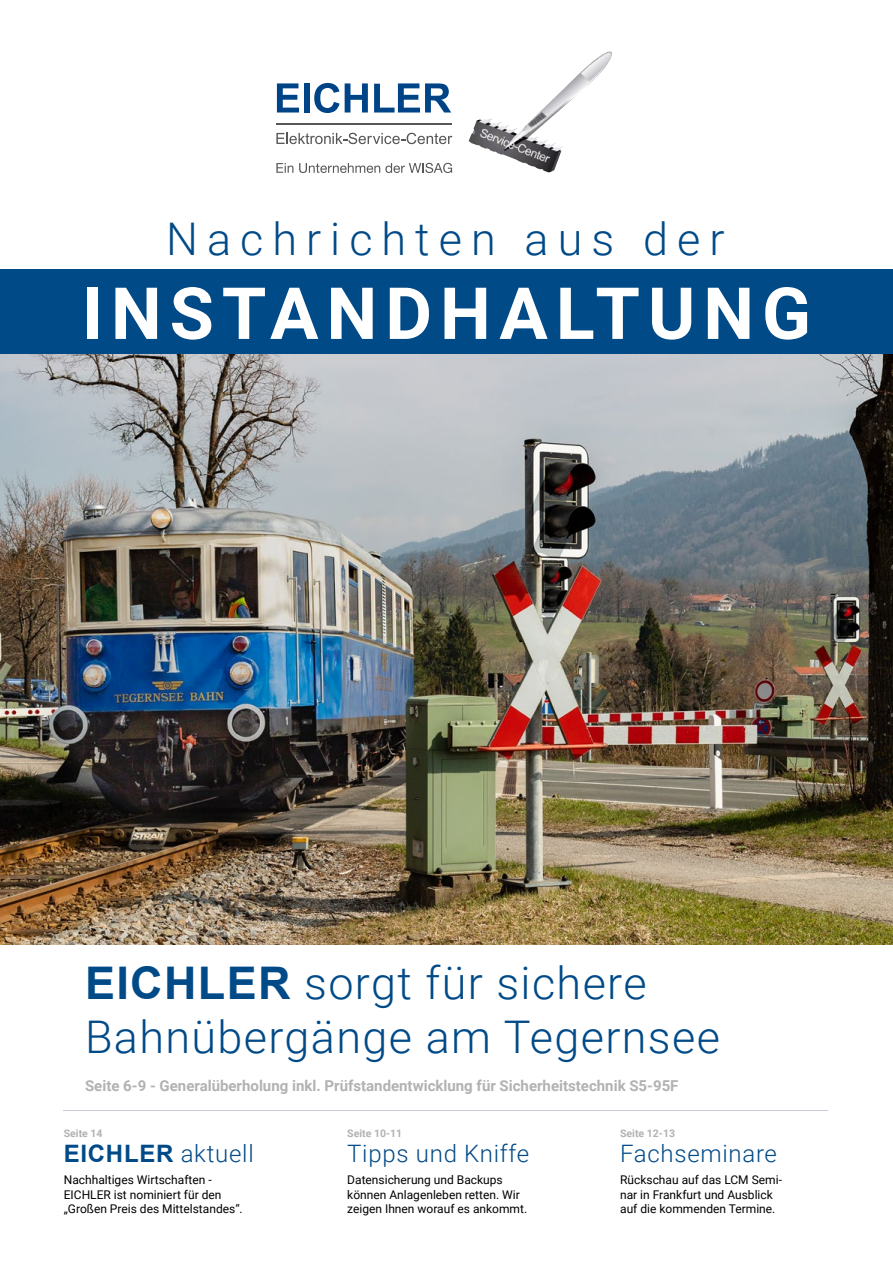
<style>
.page{position:relative;width:893px;height:1263px;background:#fff}
.page>*{position:absolute;margin:0;border:0;box-sizing:border-box;transform-origin:0 0}
.t1{font:700 72px "Roboto";letter-spacing:.11em;color:#fff}
.t2{font:300 45px/54px "Roboto";letter-spacing:.03em;color:#004a88}
.t3{font:300 45px "Roboto";letter-spacing:.2em;color:#004a88}
.t4{font:300 24px "Roboto";letter-spacing:.03em;color:#004a88}
.t5{font:700 24px "Arial";letter-spacing:.03em;color:#004a88}
.t6{font:700 15px "Roboto";color:#b3b2b2}
.t7{font:12px/14.4px "Roboto";color:#000}
.t8{font:700 10.5px "Roboto";color:#b3b2b2}
.s1{font-family:"Arial";font-weight:700}
.s2{font-family:"Roboto";font-weight:300}
</style>
<div class="page">
<img style="left:0;top:354px;width:893px;height:591px">
<svg style="left:277px;top:83px;width:22px;height:30px"></svg>
<div style="left:304px;top:83px;width:6px;height:30px;background:#048"></div>
<svg style="left:314px;top:83px;width:54px;height:30px"></svg>
<svg style="left:374px;top:83px;width:77px;height:30px"></svg>
<svg style="left:276px;top:133px;width:176px;height:11px"></svg>
<hr style="left:276px;top:123px;width:176px;height:2px;background:#575756">
<svg style="left:276px;top:163px;width:17px;height:10px"></svg>
<svg style="left:299px;top:163px;width:153px;height:10px"></svg>
<img style="left:469px;top:51px;width:143px;height:122px">
<hr style="left:63px;top:1110px;width:765px;height:1px;background:#c8cbd8">
<div style="left:0;top:270px;width:893px;height:84px;background:#004a88"></div>
<h2 class="t3" style="left:166px;top:207px;width:560px">Nachrichten aus der</h2>
<h1 class="t1" style="left:82px;top:263px;width:731px">INSTANDHALTUNG</h1>
<h2 class="t2" style="left:85px;top:954px;width:636px"><span class="s1">EICHLER</span> sorgt für sichere<br>Bahnübergänge am Tegernsee</h2>
<p class="t6" style="left:85px;top:1075px;width:595px">Seite 6-9 - Generalüberholung inkl. Prüfstandentwicklung für Sicherheitstechnik S5-95F</p>
<p class="t8" style="left:64px;top:1126px;width:40px">Seite 14</p>
<h3 class="t5" style="left:64px;top:1136px;width:191px">EICHLER <span class="s2">aktuell</span></h3>
<p class="t7" style="left:64px;top:1172px;width:180px">Nachhaltiges Wirtschaften -<br>EICHLER ist nominiert für den „Großen Preis des Mittelstandes“.</p>
<p class="t8" style="left:347px;top:1126px;width:56px">Seite 10-11</p>
<h3 class="t4" style="left:347px;top:1136px;width:184px">Tipps und Kniffe</h3>
<p class="t7" style="left:347px;top:1172px;width:181px">Datensicherung und Backups können Anlagenleben retten. Wir zeigen Ihnen worauf es ankommt.</p>
<p class="t8" style="left:620px;top:1126px;width:56px">Seite 12-13</p>
<h3 class="t4" style="left:620px;top:1136px;width:158px">Fachseminare</h3>
<p class="t7" style="left:620px;top:1172px;width:163px">Rückschau auf das LCM Semi&shy;nar in Frankfurt und Ausblick auf die kommenden Termine.</p>
</div>
